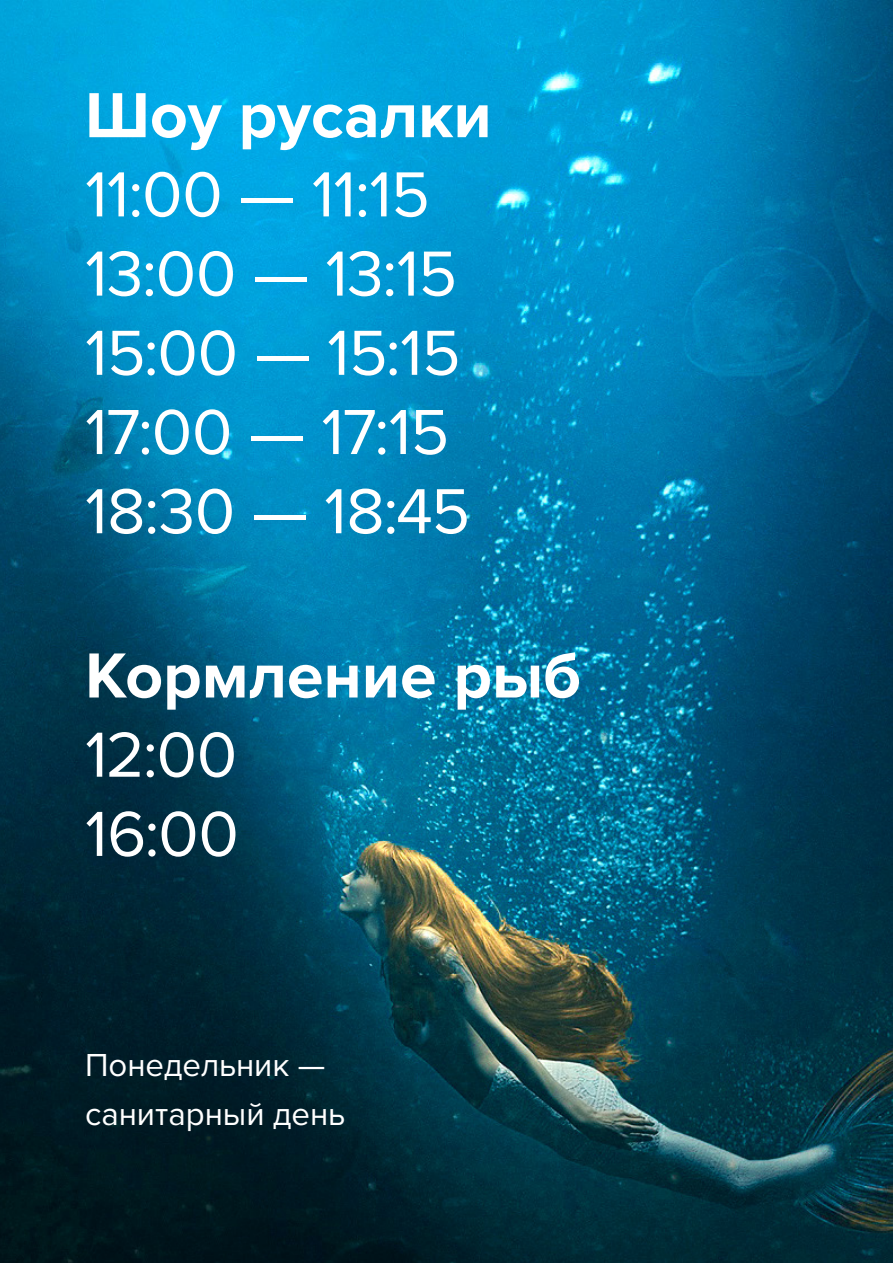
<style>
.page{position:relative;width:893px;height:1263px;background:#fff}
.page>*{position:absolute;margin:0;border:0;box-sizing:border-box;transform-origin:0 0}
.t1{font:66px "Proxima Nova";letter-spacing:-.01em;color:#fff}
.t2{font:700 66px "Proxima Nova";color:#fff}
.t3{font:33px "Proxima Nova";color:#fff}
</style>
<div class="page">
<img style="left:0;top:0;width:893px;height:1263px">
<p class="t2" style="left:85px;top:66px;width:408px">Шоу русалки</p>
<p class="t1" style="left:85px;top:145px;width:346px">11:00 — 11:15</p>
<p class="t1" style="left:85px;top:224px;width:374px">13:00 — 13:15</p>
<p class="t1" style="left:85px;top:304px;width:377px">15:00 — 15:15</p>
<p class="t1" style="left:85px;top:383px;width:366px">17:00 — 17:15</p>
<p class="t1" style="left:85px;top:462px;width:387px">18:30 — 18:45</p>
<p class="t2" style="left:85px;top:626px;width:498px">Кормление рыб</p>
<p class="t1" style="left:85px;top:705px;width:154px">12:00</p>
<p class="t1" style="left:85px;top:785px;width:155px">16:00</p>
<p class="t3" style="left:85px;top:1040px;width:242px">Понедельник —</p>
<p class="t3" style="left:85px;top:1089px;width:262px">санитарный день</p>
</div>
